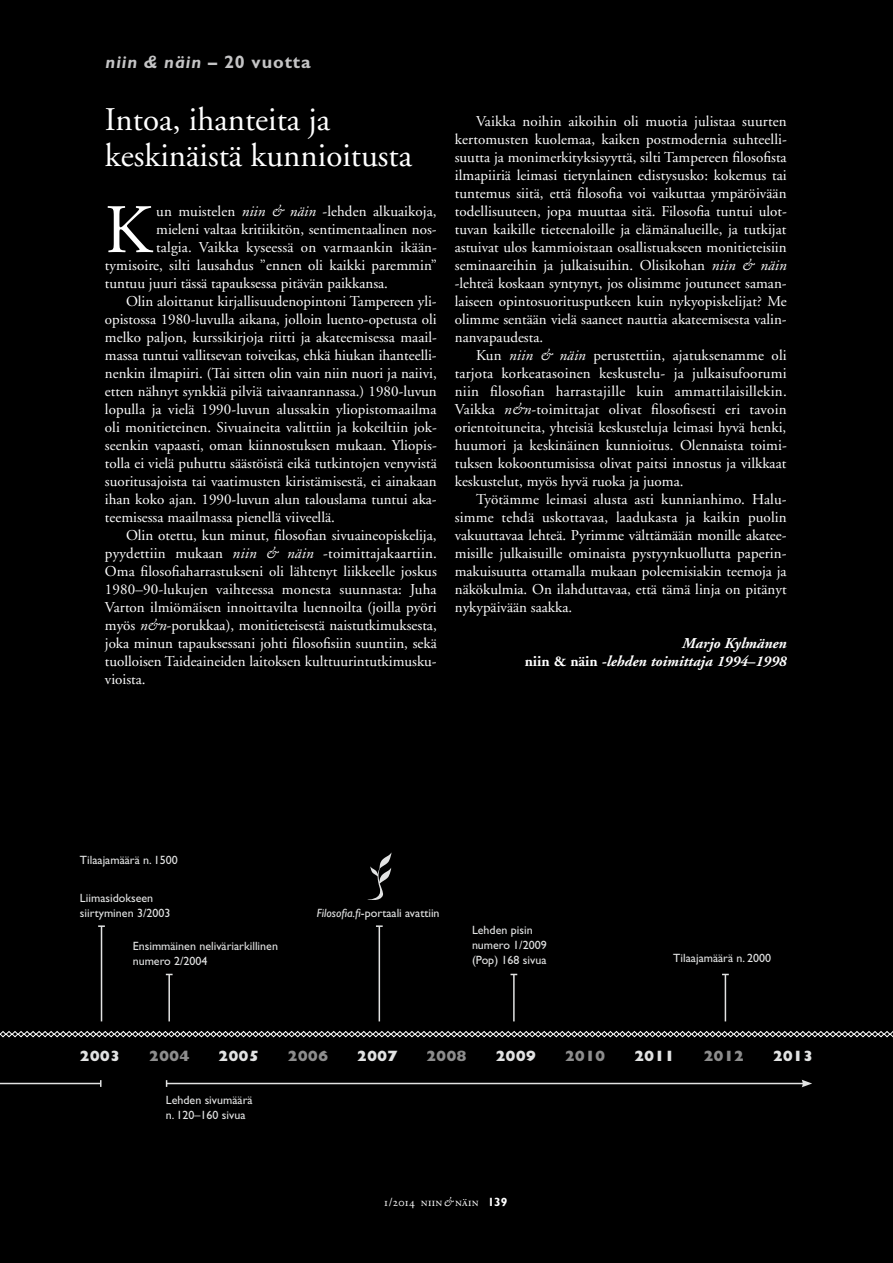
<style>
.page{position:relative;width:893px;height:1263px;background:#000}
.page>*{position:absolute;margin:0;border:0;box-sizing:border-box;transform-origin:0 0}
.t1{font:69.3px "Adobe Garamond";color:#fff}
.t2{font:33px/36px "Adobe Garamond";color:#fff}
.t3{font:italic 700 18px "Gill Sans";letter-spacing:.05em;color:#c4c4c5}
.t4{font:15px/18px "Adobe Garamond";color:#fff;text-align:justify}
.t5{font:italic 700 15px/18px "Adobe Garamond";color:#fff;text-align:right}
.t6{font:800 15px "Gill Sans";color:#e2e3e3}
.t7{font:800 15px "Gill Sans";color:#8d8d8d}
.t8{font:12px/15px "Gill Sans";color:#e2e3e3}
.t9{font:12px "Adobe Garamond Regular SC";letter-spacing:.02em;color:#fff}
.s1{font-style:normal}
.s2{font-style:italic}
.s3{font-family:"Adobe Garamond";font-style:italic}
.s4{font-family:"Gill Sans";font-weight:700}
</style>
<div class="page">
<svg style="left:0;top:1031px;width:893px;height:6px"></svg>
<hr style="left:101px;top:926px;width:1px;height:95px;background:#e2e3e3">
<svg style="left:98px;top:925px;width:7px;height:2px"></svg>
<hr style="left:379px;top:926px;width:1px;height:95px;background:#e2e3e3">
<svg style="left:376px;top:925px;width:7px;height:2px"></svg>
<hr style="left:168px;top:974px;width:2px;height:47px;background:#e2e3e3">
<hr style="left:725px;top:974px;width:1px;height:47px;background:#e2e3e3">
<hr style="left:513px;top:974px;width:2px;height:47px;background:#e2e3e3">
<hr style="left:0;top:1083px;width:101px;height:1px;background:#e2e3e3">
<svg style="left:100px;top:1080px;width:2px;height:7px"></svg>
<hr style="left:167px;top:1083px;width:637px;height:1px;background:#e2e3e3">
<svg style="left:802px;top:1080px;width:10px;height:7px"></svg>
<svg style="left:367px;top:853px;width:24px;height:47px"></svg>
<p class="t3" style="left:106px;top:51px;width:207px">niin &amp; näin <span class="s1">– 20 vuotta</span></p>
<h2 class="t2" style="left:105px;top:103px;width:309px">Intoa, ihanteita ja keskinäistä kunnioitusta</h2>
<h1 class="t1" style="left:105px;top:193px;width:48px">K</h1>
<p class="t4" style="left:156px;top:203px;width:282px">un muistelen <span class="s2">niin &amp; näin</span> -lehden alkuaikoja,</p>
<p class="t4" style="left:156px;top:221px;width:282px">mieleni valtaa kritiikitön, sentimentaalinen nos-</p>
<p class="t4" style="left:156px;top:239px;width:282px">talgia. Vaikka kyseessä on varmaankin ikään-</p>
<p class="t4" style="left:105px;top:257px;width:334px">tymisoire, silti lausahdus ”ennen oli kaikki paremmin”</p>
<p class="t4" style="left:105px;top:275px;width:285px">tuntuu juuri tässä tapauksessa pitävän paikkansa.</p>
<p class="t4" style="left:126px;top:293px;width:312px">Olin aloittanut kirjallisuudenopintoni Tampereen yli-</p>
<p class="t4" style="left:105px;top:311px;width:333px">opistossa 1980-luvulla aikana, jolloin luento-opetusta oli</p>
<p class="t4" style="left:105px;top:329px;width:334px">melko paljon, kurssikirjoja riitti ja akateemisessa maail-</p>
<p class="t4" style="left:105px;top:347px;width:333px">massa tuntui vallitsevan toiveikas, ehkä hiukan ihanteelli-</p>
<p class="t4" style="left:105px;top:365px;width:333px">nenkin ilmapiiri. (Tai sitten olin vain niin nuori ja naiivi,</p>
<p class="t4" style="left:105px;top:383px;width:333px">etten nähnyt synkkiä pilviä taivaanrannassa.) 1980-luvun</p>
<p class="t4" style="left:105px;top:401px;width:333px">lopulla ja vielä 1990-luvun alussakin yliopistomaailma</p>
<p class="t4" style="left:105px;top:419px;width:334px">oli monitieteinen. Sivuaineita valittiin ja kokeiltiin jok-</p>
<p class="t4" style="left:105px;top:437px;width:333px">seenkin vapaasti, oman kiinnostuksen mukaan. Yliopis-</p>
<p class="t4" style="left:105px;top:455px;width:333px">tolla ei vielä puhuttu säästöistä eikä tutkintojen venyvistä</p>
<p class="t4" style="left:105px;top:473px;width:333px">suoritusajoista tai vaatimusten kiristämisestä, ei ainakaan</p>
<p class="t4" style="left:105px;top:491px;width:333px">ihan koko ajan. 1990-luvun alun talouslama tuntui aka-</p>
<p class="t4" style="left:105px;top:509px;width:231px">teemisessa maailmassa pienellä viiveellä.</p>
<p class="t4" style="left:126px;top:527px;width:312px">Olin otettu, kun minut, filosofian sivuaineopiskelija,</p>
<p class="t4" style="left:105px;top:545px;width:334px">pyydettiin mukaan <span class="s2">niin &amp; näin</span> -toimittajakaartiin.</p>
<p class="t4" style="left:105px;top:563px;width:333px">Oma filosofiaharrastukseni oli lähtenyt liikkeelle joskus</p>
<p class="t4" style="left:105px;top:581px;width:333px">1980–90-lukujen vaihteessa monesta suunnasta: Juha</p>
<p class="t4" style="left:105px;top:599px;width:333px">Varton ilmiömäisen innoittavilta luennoilta (joilla pyöri</p>
<p class="t4" style="left:105px;top:617px;width:333px">myös <span class="s2">n&amp;n</span>-porukkaa), monitieteisestä naistutkimuksesta,</p>
<p class="t4" style="left:105px;top:635px;width:333px">joka minun tapauksessani johti filosofisiin suuntiin, sekä</p>
<p class="t4" style="left:105px;top:653px;width:333px">tuolloisen Taideaineiden laitoksen kulttuurintutkimusku-</p>
<p class="t4" style="left:105px;top:671px;width:42px">vioista.</p>
<p class="t4" style="left:455px;top:113px;width:334px;text-indent:21px">Vaikka noihin aikoihin oli muotia julistaa suurten kertomusten kuolemaa, kaiken postmodernia suhteelli&shy;suutta ja monimerkityksisyyttä, silti Tampereen filosofista ilmapiiriä leimasi tietynlainen edistysusko: kokemus tai tuntemus siitä, että filosofia voi vaikuttaa ympäröivään todellisuuteen, jopa muuttaa sitä. Filosofia tuntui ulot&shy;tuvan kaikille tieteenaloille ja elämänalueille, ja tutkijat astuivat ulos kammioistaan osallistuakseen monitieteisiin seminaareihin ja julkaisuihin. Olisikohan <span class="s2">niin &amp; näin </span>-lehteä koskaan syntynyt, jos olisimme joutuneet saman&shy;laiseen opintosuoritusputkeen kuin nykyopiskelijat? Me olimme sentään vielä saaneet nauttia akateemisesta valin&shy;nanvapaudesta.</p>
<p class="t4" style="left:455px;top:347px;width:334px;text-indent:21px">Kun <span class="s2">niin &amp; näin</span> perustettiin, ajatuksenamme oli tarjota korkeatasoinen keskustelu- ja julkaisufoorumi niin filosofian harrastajille kuin ammattilaisillekin.<br>Vaikka <span class="s2">n&amp;n</span>-toimittajat olivat filosofisesti eri tavoin orientoituneita, yhteisiä keskusteluja leimasi hyvä henki, huumori ja keskinäinen kunnioitus. Olennaista toimi&shy;tuksen kokoontumisissa olivat paitsi innostus ja vilkkaat keskustelut, myös hyvä ruoka ja juoma.</p>
<p class="t4" style="left:455px;top:491px;width:333px;text-indent:21px">Työtämme leimasi alusta asti kunnianhimo. Halu&shy;simme tehdä uskottavaa, laadukasta ja kaikin puolin vakuuttavaa lehteä. Pyrimme välttämään monille akatee&shy;misille julkaisuille ominaista pystyynkuollutta paperin&shy;makuisuutta ottamalla mukaan poleemisiakin teemoja ja näkökulmia. On ilahduttavaa, että tämä linja on pitänyt nykypäivään saakka.</p>
<p class="t5" style="left:525px;top:635px;width:263px">Marjo Kylmänen<br><span class="s1">niin &amp; näin</span> -lehden toimittaja 1994–1998</p>
<p class="t8" style="left:80px;top:852px;width:99px">Tilaajamäärä n. 1500</p>
<p class="t8" style="left:80px;top:890px;width:92px">Liimasidokseen siirtyminen 3/2003</p>
<p class="t8" style="left:133px;top:939px;width:147px">Ensimmäinen neliväriarkillinen numero 2/2004</p>
<p class="t8" style="left:317px;top:906px;width:124px"><span class="s2">Filosofia.fi</span>-portaali avattiin</p>
<p class="t8" style="left:472px;top:922px;width:76px">Lehden pisin numero 1/2009 (Pop) 168 sivua</p>
<p class="t8" style="left:673px;top:950px;width:99px">Tilaajamäärä n. 2000</p>
<p class="t6" style="left:80px;top:1047px;width:42px">2003</p>
<p class="t7" style="left:149px;top:1047px;width:42px">2004</p>
<p class="t6" style="left:218px;top:1047px;width:42px">2005</p>
<p class="t7" style="left:288px;top:1047px;width:42px">2006</p>
<p class="t6" style="left:357px;top:1047px;width:42px">2007</p>
<p class="t7" style="left:426px;top:1047px;width:42px">2008</p>
<p class="t6" style="left:495px;top:1047px;width:42px">2009</p>
<p class="t7" style="left:565px;top:1047px;width:42px">2010</p>
<p class="t6" style="left:634px;top:1047px;width:42px">2011</p>
<p class="t7" style="left:703px;top:1047px;width:42px">2012</p>
<p class="t6" style="left:773px;top:1047px;width:42px">2013</p>
<p class="t8" style="left:166px;top:1092px;width:88px">Lehden sivumäärä n. 120–160 sivua</p>
<p class="t9" style="left:384px;top:1196px;width:125px">1/2014 niin<span class="s3">&amp;</span> näin <span class="s4">139</span></p>
</div>
